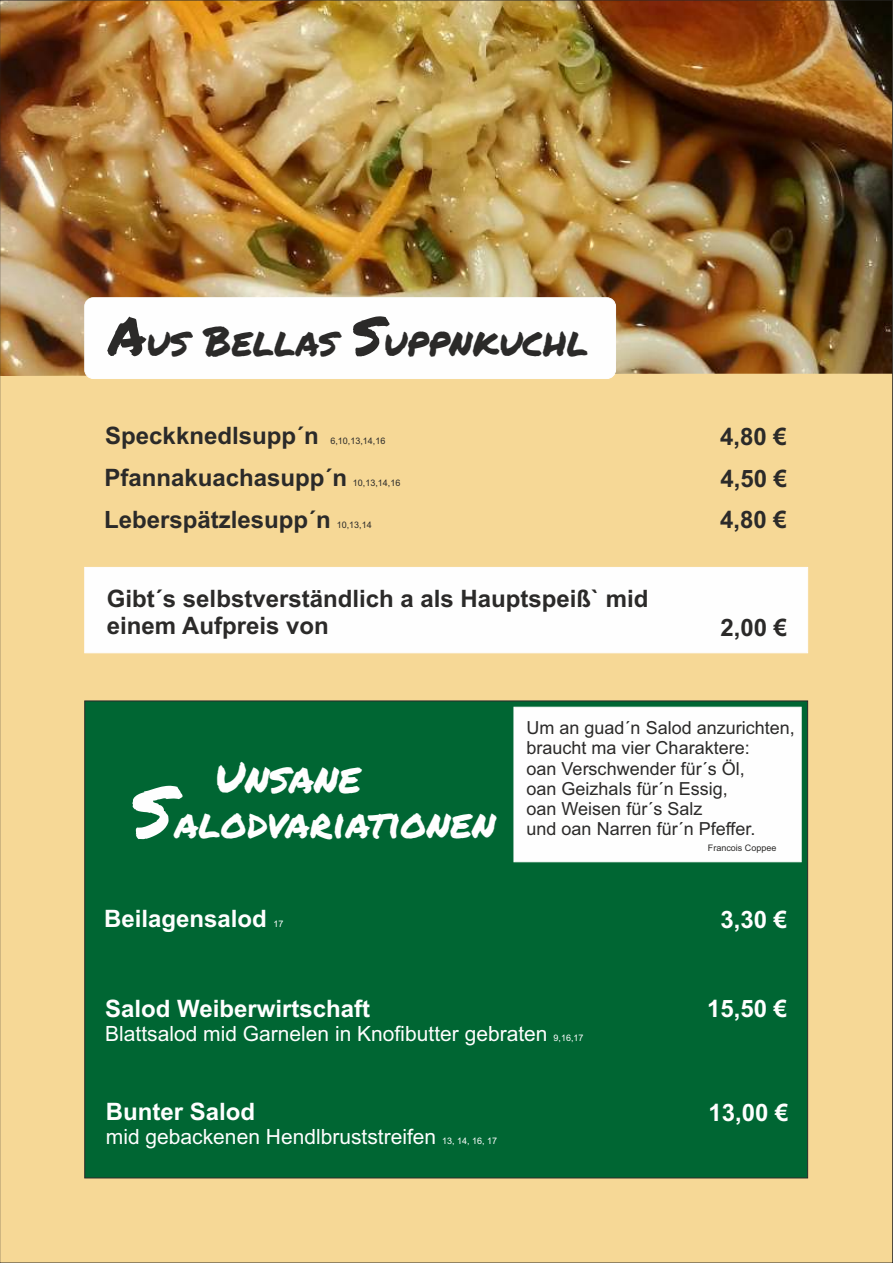
<style>
.page{position:relative;width:893px;height:1263px;background:#f6d896}
.page>*{position:absolute;margin:0;border:0;box-sizing:border-box;transform-origin:0 0}
.t1{font:42.9px "Permanent Marker";color:#fefefe}
.t2{font:40.5px "Permanent Marker";color:#2b2a29}
.t3{font:40.5px "Permanent Marker";color:#fefefe}
.t4{font:700 24px/41.4px "Arial";color:#2b2a29}
.t5{font:700 24px "Arial";color:#fefefe}
.t6{font:21px "Arial";color:#fefefe}
.t7{font:18px/20.1px "Arial";color:#2b2a29}
.t8{font:9px "Arial";color:#2b2a29}
.t9{font:9px "Arial";color:#fefefe}
.s1{font-size:54px}
.s2{font-size:72px}
</style>
<div class="page">
<div style="left:84px;top:700px;width:724px;height:479px;background:#063"></div>
<img style="left:2px;top:2px;width:889px;height:374px">
<div style="left:84px;top:567px;width:724px;height:87px;background:#fefefe"></div>
<div style="left:84px;top:297px;width:532px;height:82px;background:#fefefe;border:1px solid #fefefe;border-radius:9px"></div>
<div style="left:513px;top:706px;width:289px;height:157px;background:#fefefe"></div>
<h2 class="t2" style="left:108px;top:318px;width:481px"><span class="s1">A</span>us Bellas <span class="s1">S</span>uppnkuchl</h2>
<h3 class="t4" style="left:105px;top:417px;width:215px">Speckknedlsupp´n</h3>
<p class="t8" style="left:330px;top:437px;width:57px">6,10,13,14,16</p>
<h3 class="t4" style="left:104px;top:459px;width:244px">Pfannakuachasupp´n</h3>
<p class="t8" style="left:353px;top:479px;width:49px">10,13,14,16</p>
<h3 class="t4" style="left:104px;top:501px;width:228px">Leberspätzlesupp´n</h3>
<p class="t8" style="left:337px;top:521px;width:37px">10,13,14</p>
<h3 class="t4" style="left:107px;top:587px;width:543px;line-height:26.8px">Gibt´s selbstverständlich a als Hauptspeiß` mid einem Aufpreis von</h3>
<h3 class="t4" style="left:720px;top:418px;width:68px;text-align:justify">4,80 € 4,50 € 4,80 €</h3>
<h3 class="t4" style="left:720px;top:609px;width:68px">2,00 €</h3>
<h1 class="t1" style="left:215px;top:753px;width:147px">Unsane</h1>
<h2 class="t3" style="left:132px;top:801px;width:365px"><span class="s2">S</span>alodvariationen</h2>
<h3 class="t5" style="left:104px;top:909px;width:164px">Beilagensalod</h3>
<p class="t9" style="left:274px;top:920px;width:12px">17</p>
<p class="t7" style="left:527px;top:720px;width:270px">Um an guad´n Salod anzurichten, braucht ma vier Charaktere:<br>oan Verschwender für´s Öl,<br>oan Geizhals für´n Essig,<br>oan Weisen für´s Salz<br>und oan Narren für´n Pfeffer.</p>
<p class="t8" style="left:708px;top:844px;width:70px">Francois Coppee</p>
<h3 class="t5" style="left:720px;top:911px;width:68px">3,30 €</h3>
<h3 class="t5" style="left:105px;top:999px;width:266px">Salod Weiberwirtschaft</h3>
<p class="t6" style="left:105px;top:1026px;width:444px">Blattsalod mid Garnelen in Knofibutter gebraten</p>
<p class="t9" style="left:553px;top:1034px;width:32px">9,16,17</p>
<h3 class="t5" style="left:106px;top:1103px;width:151px">Bunter Salod</h3>
<p class="t6" style="left:106px;top:1129px;width:332px">mid gebackenen Hendlbruststreifen</p>
<p class="t9" style="left:442px;top:1138px;width:57px">13, 14, 16, 17</p>
<h3 class="t5" style="left:707px;top:999px;width:82px">15,50 €</h3>
<h3 class="t5" style="left:708px;top:1103px;width:82px">13,00 €</h3>
</div>
